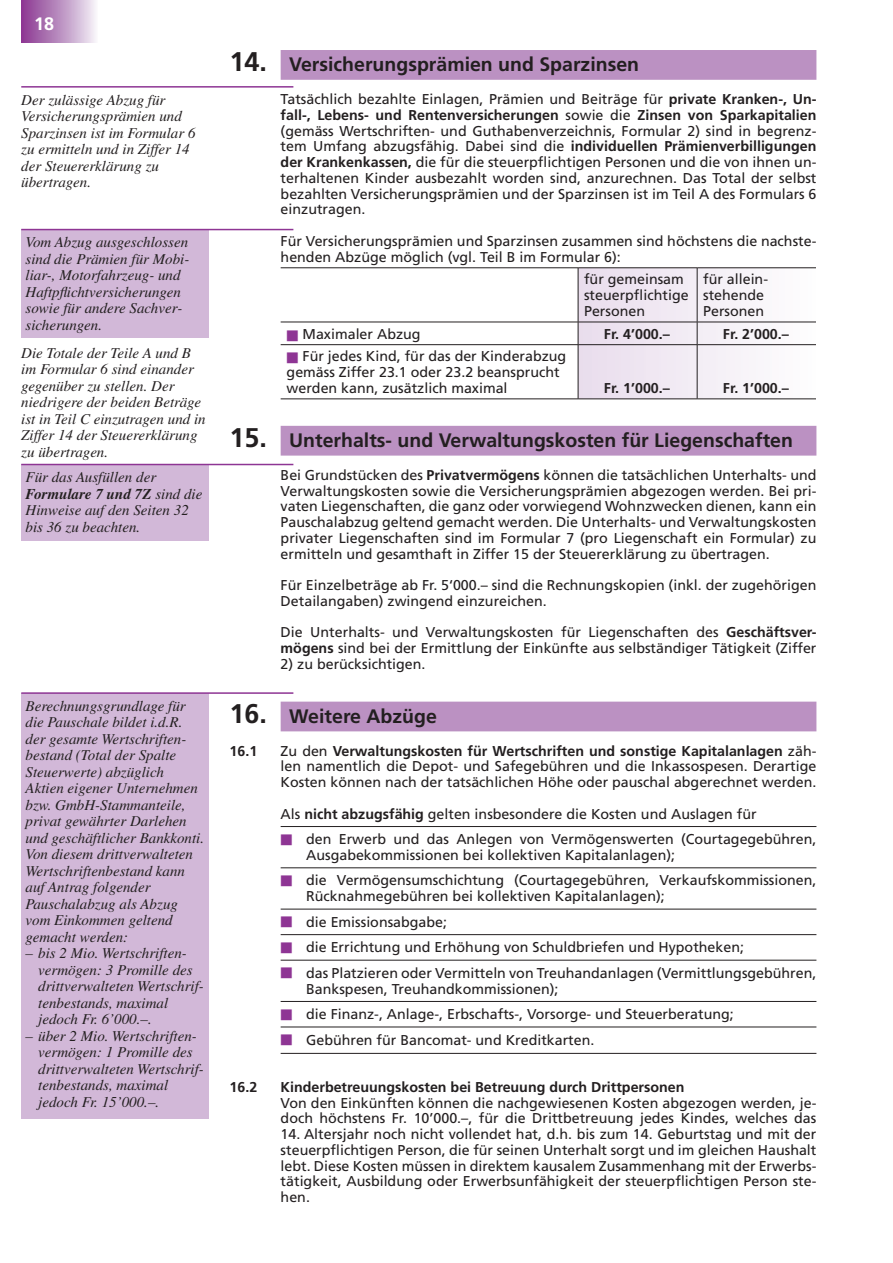
<style>
.page{position:relative;width:893px;height:1263px;background:#fff}
.page>*{position:absolute;margin:0;border:0;box-sizing:border-box;transform-origin:0 0}
.t1{font:700 19.5px "Frutiger LT Std";color:#231f20}
.t2{font:700 18px "Frutiger LT Std";color:#fff}
.t3{font:italic 15px/16.5px "Times LT Std";color:#231f20}
.t4{font:14.25px/15.8px "Frutiger LT Std";color:#231f20}
.t5{font:700 14.25px "Frutiger LT Std";color:#231f20}
.s1{font-weight:700}
.s2{font-size:27px}
.s3{color:#8e3594}
</style>
<div class="page">
<div style="left:21px;top:0;width:77px;height:43px;background:linear-gradient(to right,#88338f,#f3f1f7)"></div>
<div style="left:281px;top:50px;width:535px;height:30px;background:#bb91c2"></div>
<div style="left:281px;top:426px;width:535px;height:30px;background:#bb91c2"></div>
<div style="left:281px;top:702px;width:535px;height:29px;background:#bb91c2"></div>
<hr style="left:281px;top:826px;width:535px;height:1px;background:#231f20">
<hr style="left:281px;top:867px;width:535px;height:1px;background:#231f20">
<hr style="left:281px;top:909px;width:535px;height:1px;background:#231f20">
<hr style="left:281px;top:934px;width:535px;height:1px;background:#231f20">
<hr style="left:281px;top:960px;width:535px;height:1px;background:#231f20">
<hr style="left:281px;top:1001px;width:535px;height:1px;background:#231f20">
<hr style="left:281px;top:1027px;width:535px;height:1px;background:#231f20">
<hr style="left:281px;top:1053px;width:535px;height:1px;background:#231f20">
<hr style="left:281px;top:268px;width:297px;height:1px;background:#231f20">
<hr style="left:281px;top:322px;width:297px;height:1px;background:#231f20">
<svg style="left:578px;top:268px;width:238px;height:131px"></svg>
<hr style="left:281px;top:344px;width:297px;height:1px;background:#231f20">
<hr style="left:578px;top:344px;width:119px;height:1px;background:#231f20">
<hr style="left:578px;top:345px;width:1px;height:54px;background:#231f20">
<hr style="left:697px;top:344px;width:119px;height:1px;background:#231f20">
<hr style="left:697px;top:345px;width:1px;height:54px;background:#231f20">
<hr style="left:281px;top:399px;width:297px;height:1px;background:#231f20">
<hr style="left:578px;top:399px;width:119px;height:1px;background:#231f20">
<hr style="left:697px;top:399px;width:119px;height:1px;background:#231f20">
<hr style="left:21px;top:86px;width:272px;height:2px;background:#8e3594">
<div style="left:21px;top:230px;width:187px;height:108px;background:#d2b8d8"></div>
<hr style="left:21px;top:229px;width:272px;height:1px;background:#8e3594">
<div style="left:21px;top:465px;width:187px;height:76px;background:#d2b8d8"></div>
<hr style="left:21px;top:464px;width:272px;height:1px;background:#8e3594">
<div style="left:21px;top:693px;width:187px;height:426px;background:#d2b8d8"></div>
<hr style="left:21px;top:692px;width:272px;height:2px;background:#8e3594">
<p class="t2" style="left:34px;top:13px;width:22px">18</p>
<p class="t3" style="left:21px;top:91px;width:176px">Der zulässige Abzug für<br>Versicherungsprämien und<br>Sparzinsen ist im Formular 6 zu ermitteln und in Ziffer 14 der Steuererklärung zu übertragen.</p>
<p class="t3" style="left:26px;top:234px;width:165px">Vom Abzug ausgeschlossen sind die Prämien für Mobi&shy;liar-, Motorfahrzeug- und<br>Haftpflichtversicherungen sowie für andere Sachver&shy;sicherungen.</p>
<p class="t3" style="left:21px;top:344px;width:186px">Die Totale der Teile A und B im Formular 6 sind einander gegenüber zu stellen. Der niedrigere der beiden Beträge ist in Teil C einzutragen und in<br>Ziffer 14 der Steuererklärung zu übertragen.</p>
<p class="t3" style="left:26px;top:469px;width:178px">Für das Ausfüllen der<br><span class="s1">Formulare 7 und 7Z</span> sind die<br>Hinweise auf den Seiten 32 bis 36 zu beachten.</p>
<p class="t3" style="left:26px;top:698px;width:180px">Berechnungsgrundlage für die Pauschale bildet i.d.R. der gesamte Wertschriften&shy;bestand (Total der Spalte<br>Steuerwerte) abzüglich<br>Aktien eigener Unternehmen bzw. GmbH-Stammanteile, privat gewährter Darlehen und geschäftlicher Bankkonti.<br>Von diesem drittverwalteten<br>Wertschriftenbestand kann auf Antrag folgender<br>Pauschalabzug als Abzug vom Einkommen geltend gemacht werden:</p>
<p class="t3" style="left:38px;top:945px;width:167px;text-indent:-13px">– bis 2 Mio. Wertschriften&shy;vermögen: 3 Promille des drittverwalteten Wertschrif&shy;tenbestands, maximal jedoch Fr. 6’000.–.</p>
<p class="t3" style="left:38px;top:1028px;width:167px;text-indent:-13px">– über 2 Mio. Wertschriften&shy;vermögen: 1 Promille des drittverwalteten Wertschrif&shy;tenbestands, maximal jedoch Fr. 15’000.–.</p>
<h1 class="t1" style="left:230px;top:53px;width:411px"><span class="s2">14.</span> Versicherungsprämien und Sparzinsen</h1>
<p class="t4" style="left:281px;top:91px;width:537px;text-align:justify">Tatsächlich bezahlte Einlagen, Prämien und Beiträge für <span class="s1">private Kranken-, Un&shy;fall-, Lebens- und Rentenversicherungen</span> sowie die <span class="s1">Zinsen von Sparkapitalien </span>(gemäss Wertschriften- und Guthabenverzeichnis, Formular 2) sind in begrenz&shy;tem Umfang abzugsfähig. Dabei sind die <span class="s1">individuellen Prämienverbilligungen der Krankenkassen,</span> die für die steuerpflichtigen Personen und die von ihnen un&shy;terhaltenen Kinder ausbezahlt worden sind, anzurechnen. Das Total der selbst bezahlten Versicherungsprämien und der Sparzinsen ist im Teil A des Formulars 6 einzutragen.</p>
<p class="t4" style="left:281px;top:233px;width:537px">Für Versicherungsprämien und Sparzinsen zusammen sind höchstens die nachste&shy;henden Abzüge möglich (vgl. Teil B im Formular 6):</p>
<p class="t4" style="left:584px;top:272px;width:106px">für gemeinsam steuerpflichtige<br>Personen</p>
<p class="t4" style="left:703px;top:272px;width:66px">für allein&shy;stehende<br>Personen</p>
<p class="t4" style="left:287px;top:326px;width:135px"><span class="s3">•</span> Maximaler Abzug</p>
<p class="t5" style="left:604px;top:325px;width:68px">Fr. 4’000.–</p>
<p class="t5" style="left:723px;top:325px;width:68px">Fr. 2’000.–</p>
<p class="t4" style="left:287px;top:349px;width:281px"><span class="s3">•</span> Für jedes Kind, für das der Kinderabzug gemäss Ziffer 23.1 oder 23.2 beansprucht werden kann, zusätzlich maximal</p>
<p class="t5" style="left:604px;top:379px;width:68px">Fr. 1’000.–</p>
<p class="t5" style="left:723px;top:379px;width:68px">Fr. 1’000.–</p>
<h1 class="t1" style="left:230px;top:429px;width:565px"><span class="s2">15.</span> Unterhalts- und Verwaltungskosten für Liegenschaften</h1>
<p class="t4" style="left:281px;top:467px;width:537px;text-align:justify">Bei Grundstücken des <span class="s1">Privatvermögens</span> können die tatsächlichen Unterhalts- und Verwaltungskosten sowie die Versicherungsprämien abgezogen werden. Bei pri&shy;vaten Liegenschaften, die ganz oder vorwiegend Wohnzwecken dienen, kann ein Pauschalabzug geltend gemacht werden. Die Unterhalts- und Verwaltungskosten privater Liegenschaften sind im Formular 7 (pro Liegenschaft ein Formular) zu ermitteln und gesamthaft in Ziffer 15 der Steuererklärung zu übertragen.</p>
<p class="t4" style="left:281px;top:577px;width:537px">Für Einzelbeträge ab Fr. 5‘000.– sind die Rechnungskopien (inkl. der zugehörigen<br>Detailangaben) zwingend einzureichen.</p>
<p class="t4" style="left:281px;top:625px;width:537px">Die Unterhalts- und Verwaltungskosten für Liegenschaften des <span class="s1">Geschäftsver&shy;mögens</span> sind bei der Ermittlung der Einkünfte aus selbständiger Tätigkeit (Ziffer</p>
<p class="t4" style="left:281px;top:656px;width:146px">2) zu berücksichtigen.</p>
<h1 class="t1" style="left:230px;top:705px;width:209px"><span class="s2">16.</span> Weitere Abzüge</h1>
<p class="t5" style="left:230px;top:742px;width:29px">16.1</p>
<p class="t4" style="left:281px;top:743px;width:537px;text-align:justify">Zu den <span class="s1">Verwaltungskosten für Wertschriften und sonstige Kapitalanlagen</span> zäh&shy;len namentlich die Depot- und Safegebühren und die Inkassospesen. Derartige Kosten können nach der tatsächlichen Höhe oder pauschal abgerechnet werden.</p>
<p class="t4" style="left:306px;top:801px;width:512px;line-height:25.5px;text-indent:-26px">Als <span class="s1">nicht abzugsfähig</span> gelten insbesondere die Kosten und Auslagen für<br>den Erwerb und das Anlegen von Vermögenswerten (Courtagegebühren,</p>
<p class="t4" style="left:306px;top:842px;width:512px;line-height:25.5px">Ausgabekommissionen bei kollektiven Kapitalanlagen);<br>die Vermögensumschichtung (Courtagegebühren, Verkaufskommissionen,</p>
<p class="t4" style="left:306px;top:883px;width:512px;line-height:25.5px">Rücknahmegebühren bei kollektiven Kapitalanlagen);<br>die Emissionsabgabe;<br>die Errichtung und Erhöhung von Schuldbriefen und Hypotheken;<br>das Platzieren oder Vermitteln von Treuhandanlagen (Vermittlungsgebühren,</p>
<p class="t4" style="left:306px;top:976px;width:429px;line-height:25.5px">Bankspesen, Treuhandkommissionen);<br>die Finanz-, Anlage-, Erbschafts-, Vorsorge- und Steuerberatung;<br>Gebühren für Bancomat- und Kreditkarten.</p>
<p class="t5" style="left:230px;top:1078px;width:29px">16.2</p>
<p class="t5" style="left:281px;top:1078px;width:405px">Kinderbetreuungskosten bei Betreuung durch Drittpersonen</p>
<p class="t4" style="left:281px;top:1095px;width:537px">Von den Einkünften können die nachgewiesenen Kosten abgezogen werden, je&shy;doch höchstens Fr. 10’000.–, für die Drittbetreuung jedes Kindes, welches das</p>
<p class="t4" style="left:281px;top:1126px;width:537px;text-align:justify">14. Altersjahr noch nicht vollendet hat, d.h. bis zum 14. Geburtstag und mit der steuerpflichtigen Person, die für seinen Unterhalt sorgt und im gleichen Haushalt lebt. Diese Kosten müssen in direktem kausalem Zusammenhang mit der Erwerbs&shy;tätigkeit, Ausbildung oder Erwerbsunfähigkeit der steuerpflichtigen Person ste&shy;hen.</p>
</div>
